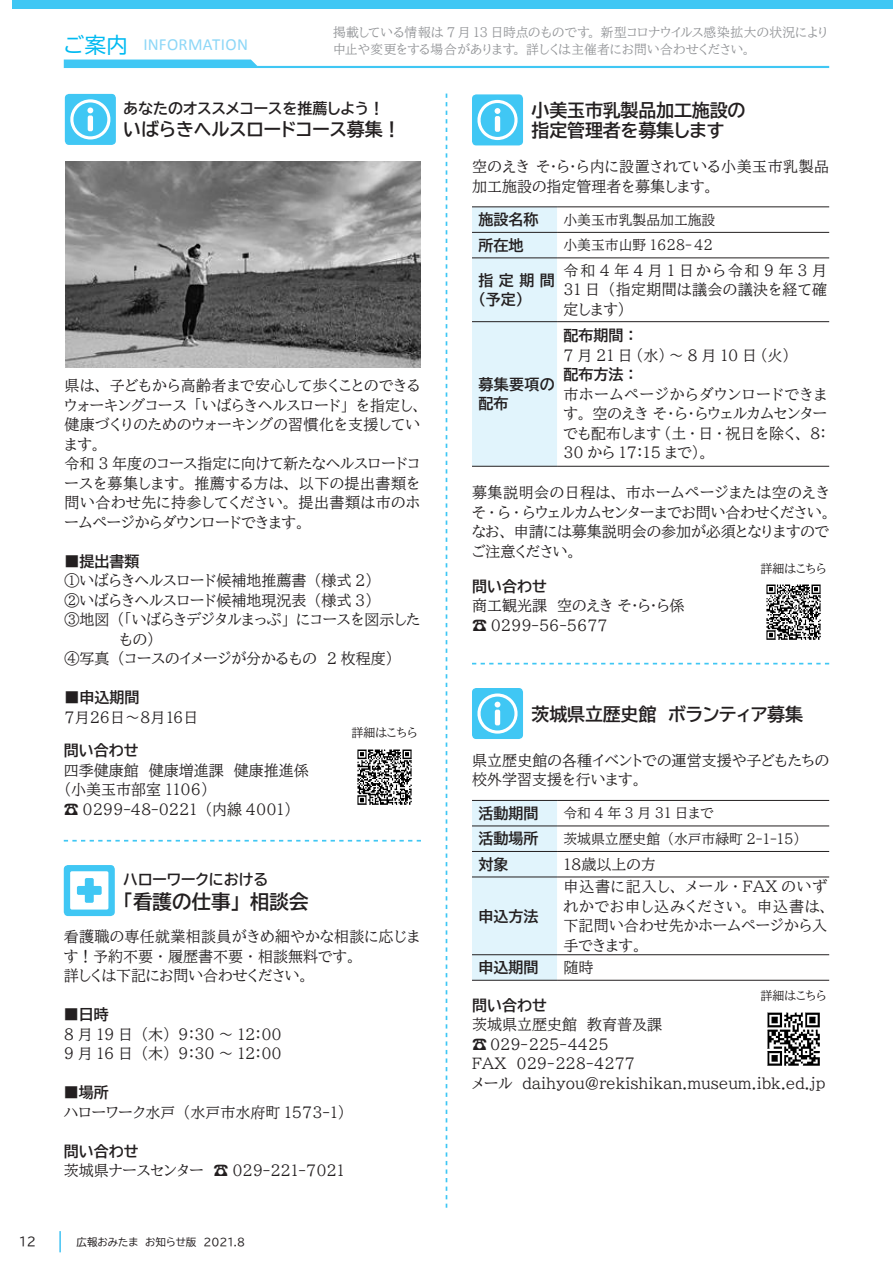
<style>
.page{position:relative;width:893px;height:1263px;background:#fff}
.page>*{position:absolute;margin:0;border:0;box-sizing:border-box;transform-origin:0 0}
.t1{font:19.5px "BIZ UDP Gothic Bold";color:#231f20}
.t2{font:18px/19.5px "BIZ UDP Gothic Bold";letter-spacing:-.01em;color:#231f20}
.t3{font:16.95px "Calibri";letter-spacing:.015em;color:#8dd7f7}
.t4{font:15px/19.5px "BIZ UDP Mincho Medium";color:#231f20}
.t5{font:15px/19.5px "BIZ UDP Mincho Medium";letter-spacing:.025em;color:#231f20}
.t6{font:15px/19.5px "BIZ UDP Gothic Bold";color:#231f20}
.t7{font:15px/19.5px "BIZ UDP Mincho Medium";letter-spacing:.035em;color:#231f20}
.t8{font:15px "BIZ UDP Mincho Medium";letter-spacing:.25em;color:#231f20}
.t9{font:15px "BIZ UD Gothic Bold";color:#231f20}
.t10{font:13.8px "BIZ UDP Mincho Medium";color:#231f20}
.t11{font:13.8px "BIZ UDP Mincho Medium";letter-spacing:.25em;color:#231f20}
.t12{font:12.75px/17px "BIZ UDP Mincho Medium";letter-spacing:.015em;color:#939598}
.t13{font:12px "BIZ UDP Mincho Medium";color:#231f20}
.t14{font:12px "BIZ UDP Gothic";color:#231f20}
.t15{font:10.5px "BIZ UDP Gothic";color:#231f20}
.s1{font-family:"BIZ UDP Gothic";font-size:21.3px;color:#00baf1}
</style>
<div class="page">
<svg style="left:64px;top:60px;width:765px;height:8px"></svg>
<div style="left:13px;top:0;width:880px;height:9px;background:#40c7f4"></div>
<svg style="left:60px;top:1231px;width:1px;height:21px"></svg>
<svg style="left:446px;top:94px;width:1px;height:1114px"></svg>
<div style="left:65px;top:94px;width:51px;height:51px;background:#40c7f4;border-radius:4px"></div>
<svg style="left:70px;top:99px;width:41px;height:40px"></svg>
<div style="left:88px;top:115px;width:5px;height:16px;background:#fff;border-radius:2px"></div>
<div style="left:472px;top:94px;width:51px;height:51px;background:#40c7f4;border-radius:4px"></div>
<div style="left:472px;top:688px;width:51px;height:51px;background:#40c7f4;border-radius:4px"></div>
<svg style="left:477px;top:100px;width:41px;height:40px"></svg>
<div style="left:495px;top:116px;width:5px;height:16px;background:#fff;border-radius:2px"></div>
<svg style="left:477px;top:693px;width:41px;height:41px"></svg>
<div style="left:495px;top:710px;width:5px;height:15px;background:#fff;border-radius:2px"></div>
<div style="left:472px;top:208px;width:85px;height:258px;background:#e1f4fc"></div>
<hr style="left:472px;top:207px;width:85px;height:1px;background:#231f20">
<hr style="left:557px;top:207px;width:272px;height:1px;background:#231f20">
<hr style="left:472px;top:232px;width:85px;height:1px;background:#231f20">
<hr style="left:557px;top:232px;width:272px;height:1px;background:#231f20">
<hr style="left:472px;top:258px;width:85px;height:1px;background:#231f20">
<hr style="left:557px;top:258px;width:272px;height:1px;background:#231f20">
<hr style="left:472px;top:321px;width:85px;height:1px;background:#231f20">
<hr style="left:557px;top:321px;width:272px;height:1px;background:#231f20">
<hr style="left:472px;top:466px;width:85px;height:1px;background:#231f20">
<hr style="left:557px;top:466px;width:272px;height:1px;background:#231f20">
<div style="left:472px;top:801px;width:85px;height:179px;background:#e1f4fc"></div>
<hr style="left:472px;top:800px;width:85px;height:1px;background:#231f20">
<hr style="left:557px;top:800px;width:272px;height:1px;background:#231f20">
<hr style="left:472px;top:826px;width:85px;height:1px;background:#231f20">
<hr style="left:557px;top:826px;width:272px;height:1px;background:#231f20">
<hr style="left:472px;top:851px;width:85px;height:1px;background:#231f20">
<hr style="left:557px;top:851px;width:272px;height:1px;background:#231f20">
<hr style="left:472px;top:877px;width:85px;height:1px;background:#231f20">
<hr style="left:557px;top:877px;width:272px;height:1px;background:#231f20">
<hr style="left:472px;top:954px;width:85px;height:1px;background:#231f20">
<hr style="left:557px;top:954px;width:272px;height:1px;background:#231f20">
<hr style="left:472px;top:980px;width:85px;height:1px;background:#231f20">
<hr style="left:557px;top:980px;width:272px;height:1px;background:#231f20">
<img style="left:766px;top:584px;width:55px;height:56px">
<img style="left:767px;top:1012px;width:53px;height:54px">
<img style="left:65px;top:162px;width:356px;height:205px">
<img style="left:357px;top:749px;width:55px;height:56px">
<svg style="left:64px;top:840px;width:357px;height:1px"></svg>
<svg style="left:472px;top:663px;width:357px;height:1px"></svg>
<div style="left:64px;top:865px;width:51px;height:51px;background:#40c7f4;border-radius:4px"></div>
<svg style="left:70px;top:871px;width:38px;height:38px"></svg>
<p class="t3" style="left:64px;top:34px;width:186px"><span class="s1">ご案内</span> INFORMATION</p>
<p class="t12" style="left:333px;top:23px;width:496px">掲載している情報は 7 月 13 日時点のものです。新型コロナウイルス感染拡大の状況により中止や変更をする場合があります。詳しくは主催者にお問い合わせください。</p>
<p class="t6" style="left:123px;top:98px;width:262px">あなたのオススメコースを推薦しよう！</p>
<p class="t2" style="left:123px;top:119px;width:279px">いばらきヘルスロードコース募集！</p>
<p class="t5" style="left:65px;top:376px;width:359px">県は、子どもから高齢者まで安心して歩くことのできるウォーキングコース「いばらきヘルスロード」を指定し、健康づくりのためのウォーキングの習慣化を支援しています。<br>令和 3 年度のコース指定に向けて新たなヘルスロードコースを募集します。推薦する方は、以下の提出書類を問い合わせ先に持参してください。提出書類は市のホームページからダウンロードできます。</p>
<p class="t6" style="left:65px;top:551px;width:76px">■提出書類</p>
<p class="t4" style="left:65px;top:571px;width:310px">①いばらきヘルスロード候補地推薦書（様式 2）</p>
<p class="t4" style="left:65px;top:590px;width:310px">②いばらきヘルスロード候補地現況表（様式 3）</p>
<p class="t4" style="left:65px;top:610px;width:357px">③地図（「いばらきデジタルまっぷ」にコースを図示した</p>
<p class="t4" style="left:120px;top:629px;width:37px">もの）</p>
<p class="t4" style="left:65px;top:649px;width:330px">④写真（コースのイメージが分かるもの　2 枚程度）</p>
<p class="t6" style="left:65px;top:688px;width:76px">■申込期間</p>
<p class="t4" style="left:65px;top:707px;width:135px">７月２６日～８月1６日</p>
<p class="t6" style="left:64px;top:741px;width:76px">問い合わせ</p>
<p class="t4" style="left:64px;top:760px;width:247px">四季健康館　健康増進課　健康推進係（小美玉市部室 1106）<br>☎ 0299-48-0221 （内線 4001）</p>
<p class="t13" style="left:351px;top:726px;width:67px">詳細はこちら</p>
<p class="t6" style="left:123px;top:869px;width:146px">ハローワークにおける</p>
<h1 class="t1" style="left:123px;top:892px;width:187px">「看護の仕事」相談会</h1>
<p class="t4" style="left:64px;top:926px;width:358px">看護職の専任就業相談員がきめ細やかな相談に応じます！予約不要・履歴書不要・相談無料です。<br>詳しくは下記にお問い合わせください。</p>
<p class="t6" style="left:64px;top:1004px;width:46px">■日時</p>
<p class="t4" style="left:64px;top:1024px;width:219px">8 月 19 日（木） 9：30 ～ 12：00<br>9 月 16 日（木） 9：30 ～ 12：00</p>
<p class="t6" style="left:64px;top:1082px;width:46px">■場所</p>
<p class="t4" style="left:64px;top:1102px;width:283px">ハローワーク水戸（水戸市水府町 1573-1）</p>
<p class="t6" style="left:64px;top:1141px;width:76px">問い合わせ</p>
<p class="t4" style="left:64px;top:1160px;width:282px">茨城県ナースセンター　☎ 029-221-7021</p>
<p class="t14" style="left:19px;top:1236px;width:18px">12</p>
<p class="t15" style="left:77px;top:1236px;width:170px">広報おみたま　お知らせ版　2021.8</p>
<p class="t2" style="left:531px;top:101px;width:216px">小美玉市乳製品加工施設の指定管理者を募集します</p>
<p class="t7" style="left:472px;top:157px;width:359px">空のえき そ・ら・ら内に設置されている小美玉市乳製品加工施設の指定管理者を募集します。</p>
<p class="t6" style="left:478px;top:210px;width:61px">施設名称</p>
<p class="t10" style="left:563px;top:213px;width:154px">小美玉市乳製品加工施設</p>
<p class="t6" style="left:478px;top:235px;width:46px">所在地</p>
<p class="t10" style="left:563px;top:238px;width:151px">小美玉市山野 1628-４２</p>
<p class="t6" style="left:478px;top:270px;width:78px">指定期間（予定）</p>
<p class="t4" style="left:563px;top:260px;width:265px;text-align:justify">令和4年4月1日から令和9年3月31 日（指定期間は議会の議決を経て確定します）</p>
<p class="t6" style="left:478px;top:374px;width:78px">募集要項の配布</p>
<p class="t9" style="left:563px;top:328px;width:76px">配布期間：</p>
<p class="t8" style="left:563px;top:347px;width:228px">7月21日（水）～8月10日（火）</p>
<p class="t9" style="left:563px;top:367px;width:76px">配布方法：</p>
<p class="t4" style="left:563px;top:384px;width:265px;text-align:justify">市ホームページからダウンロードできます。空のえき そ・ら・らウェルカムセンターでも配布します（土・日・祝日を除く、 8：30 から 17：15 まで）。</p>
<p class="t4" style="left:472px;top:482px;width:360px;text-align:justify">募集説明会の日程は、市ホームページまたは空のえきそ・ら・らウェルカムセンターまでお問い合わせください。なお、申請には募集説明会の参加が必須となりますのでご注意ください。</p>
<p class="t13" style="left:760px;top:562px;width:67px">詳細はこちら</p>
<p class="t6" style="left:472px;top:576px;width:76px">問い合わせ</p>
<p class="t4" style="left:472px;top:596px;width:214px">商工観光課　空のえき そ・ら・ら係☎ 0299-56-5677</p>
<p class="t2" style="left:531px;top:704px;width:273px">茨城県立歴史館　ボランティア募集</p>
<p class="t4" style="left:472px;top:750px;width:359px">県立歴史館の各種イベントでの運営支援や子どもたちの校外学習支援を行います。</p>
<p class="t6" style="left:478px;top:803px;width:61px">活動期間</p>
<p class="t11" style="left:563px;top:806px;width:152px">令和4年3月31日まで</p>
<p class="t6" style="left:478px;top:829px;width:61px">活動場所</p>
<p class="t10" style="left:563px;top:832px;width:238px">茨城県立歴史館（水戸市緑町 2-1-15）</p>
<p class="t6" style="left:478px;top:854px;width:31px">対象</p>
<p class="t4" style="left:563px;top:854px;width:94px">１８歳以上の方</p>
<p class="t6" style="left:478px;top:906px;width:61px">申込方法</p>
<p class="t4" style="left:563px;top:877px;width:267px;text-align:justify">申込書に記入し、メール・ FAX のいずれかでお申し込みください。申込書は、下記問い合わせ先かホームページから入手できます。</p>
<p class="t6" style="left:478px;top:958px;width:61px">申込期間</p>
<p class="t4" style="left:563px;top:958px;width:31px">随時</p>
<p class="t13" style="left:760px;top:989px;width:67px">詳細はこちら</p>
<p class="t6" style="left:472px;top:995px;width:76px">問い合わせ</p>
<p class="t4" style="left:472px;top:1015px;width:355px">茨城県立歴史館　教育普及課<br>☎ ０２９-２２５-４４２５<br>FAX　０２９-２２８-４２７７<br>メール　daihyou@rekishikan.museum.ibk.ed.jp</p>
</div>
